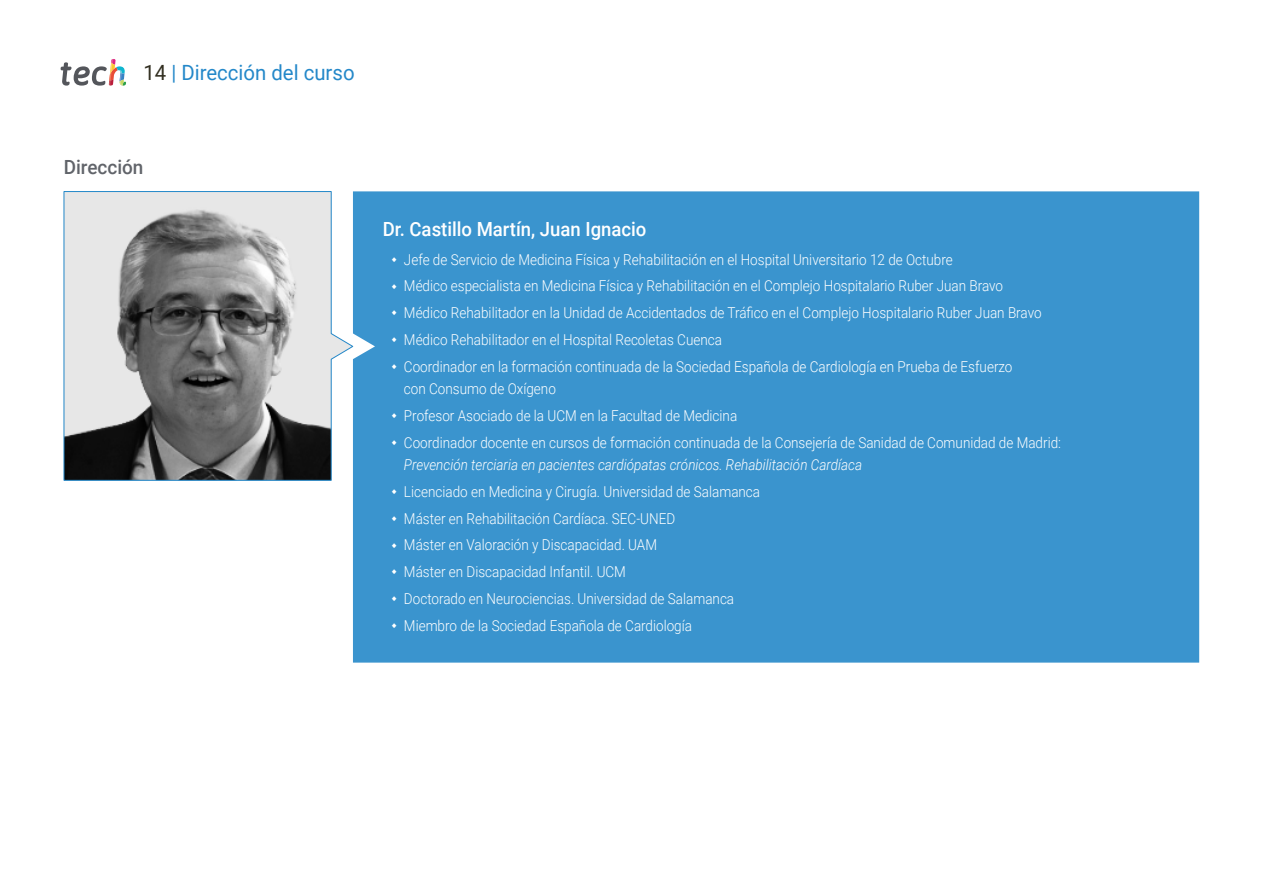
<style>
.page{position:relative;width:1263px;height:893px;background:#fff}
.page>*{position:absolute;margin:0;border:0;box-sizing:border-box;transform-origin:0 0}
.t1{font:21px "Roboto";color:#2488c9}
.t2{font:500 19.5px "Roboto";color:#fff;scale:.95 1}
.t3{font:500 19.5px "Roboto";color:#61646a}
.t4{font:300 15px/26.7px "Roboto";color:#fff;scale:.9 1}
.t5{font:italic 300 15px "Roboto";color:#fff;scale:.9 1}
.s1{color:#312e20}
</style>
<div class="page">
<svg style="left:61px;top:59px;width:65px;height:27px"></svg>
<div style="left:353px;top:191px;width:846px;height:472px;background:#3a94ce"></div>
<svg style="left:64px;top:191px;width:289px;height:290px;background:#9fa0a1"></svg>
<svg style="left:392px;top:257px;width:5px;height:5px"></svg>
<svg style="left:392px;top:284px;width:5px;height:5px"></svg>
<svg style="left:392px;top:310px;width:5px;height:5px"></svg>
<svg style="left:392px;top:337px;width:5px;height:5px"></svg>
<svg style="left:392px;top:364px;width:5px;height:5px"></svg>
<svg style="left:392px;top:413px;width:5px;height:5px"></svg>
<svg style="left:392px;top:440px;width:5px;height:5px"></svg>
<svg style="left:392px;top:489px;width:5px;height:5px"></svg>
<svg style="left:392px;top:516px;width:5px;height:5px"></svg>
<svg style="left:392px;top:543px;width:5px;height:5px"></svg>
<svg style="left:392px;top:569px;width:5px;height:5px"></svg>
<svg style="left:392px;top:596px;width:5px;height:5px"></svg>
<svg style="left:392px;top:623px;width:5px;height:5px"></svg>
<h1 class="t1" style="left:144px;top:57px;width:213px"><span class="s1">14</span> | Dirección del curso</h1>
<h2 class="t3" style="left:64px;top:154px;width:81px">Dirección</h2>
<h2 class="t2" style="left:383px;top:215px;width:279px">Dr. Castillo Martín, Juan Ignacio</h2>
<p class="t4" style="left:404px;top:245px;width:710px">Jefe de Servicio de Medicina Física y Rehabilitación en el Hospital Universitario 12 de Octubre<br>Médico especialista en Medicina Física y Rehabilitación en el Complejo Hospitalario Ruber Juan Bravo Médico Rehabilitador en la Unidad de Accidentados de Tráfico en el Complejo Hospitalario Ruber Juan Bravo Médico Rehabilitador en el Hospital Recoletas Cuenca<br>Coordinador en la formación continuada de la Sociedad Española de Cardiología en Prueba de Esfuerzo</p>
<p class="t4" style="left:404px;top:375px;width:732px">con Consumo de Oxígeno<br>Profesor Asociado de la UCM en la Facultad de Medicina<br>Coordinador docente en cursos de formación continuada de la Consejería de Sanidad de Comunidad de Madrid:</p>
<p class="t5" style="left:404px;top:454px;width:511px">Prevención terciaria en pacientes cardiópatas crónicos. Rehabilitación Cardíaca</p>
<p class="t4" style="left:404px;top:478px;width:397px">Licenciado en Medicina y Cirugía. Universidad de Salamanca Máster en Rehabilitación Cardíaca. SEC-UNED<br>Máster en Valoración y Discapacidad. UAM<br>Máster en Discapacidad Infantil. UCM<br>Doctorado en Neurociencias. Universidad de Salamanca Miembro de la Sociedad Española de Cardiología</p>
</div>
